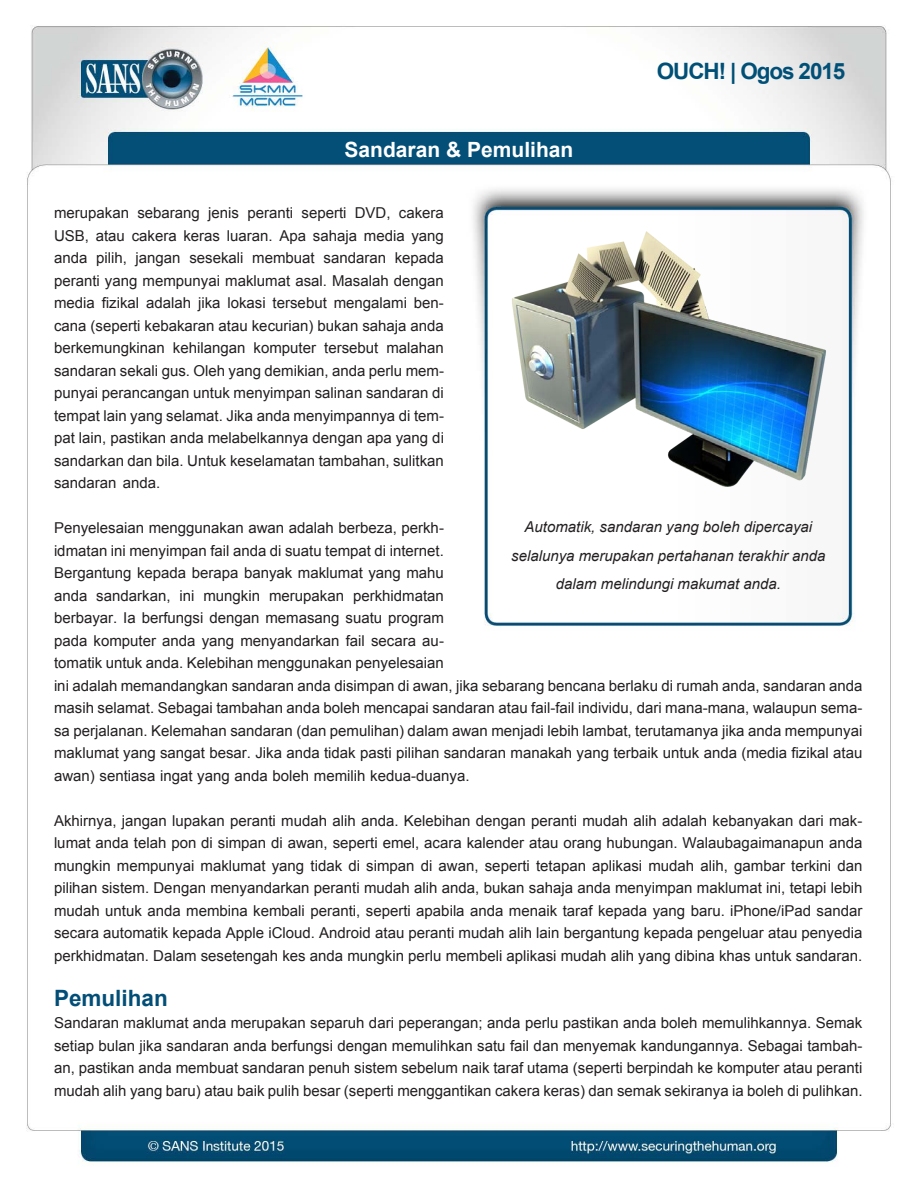
<style>
.page{position:relative;width:918px;height:1188px;background:#fff}
.page>*{position:absolute;margin:0;border:0;box-sizing:border-box;transform-origin:0 0}
.t1{font:700 22.5px "Arial";letter-spacing:-.05em;color:#004f77}
.MainText{font:700 22.5px "Arial";color:#024e77}
.t2{font:700 21px "Arial";color:#fff}
.MainText-2{font:15px/22.5px "Arial";color:#231f20}
.t3{font:italic 15px/28.5px "Arial";color:#231f20;text-align:center}
</style>
<div class="page">
<img style="left:26px;top:25px;width:865px;height:1139px">
<img style="left:499px;top:231px;width:340px;height:255px">
<h2 class="t2" style="left:345px;top:135px;width:230px">Sandaran &amp; Pemulihan</h2>
<p class="MainText-2" style="left:54px;top:202px;width:77px">merupakan</p>
<p class="MainText-2" style="left:137px;top:202px;width:64px">sebarang</p>
<p class="MainText-2" style="left:208px;top:202px;width:32px">jenis</p>
<p class="MainText-2" style="left:247px;top:202px;width:47px">peranti</p>
<p class="MainText-2" style="left:302px;top:202px;width:47px">seperti</p>
<p class="MainText-2" style="left:355px;top:202px;width:37px">DVD,</p>
<p class="MainText-2" style="left:399px;top:202px;width:47px">cakera</p>
<p class="MainText-2" style="left:54px;top:224px;width:37px">USB,</p>
<p class="MainText-2" style="left:96px;top:224px;width:126px">atau cakera keras</p>
<p class="MainText-2" style="left:227px;top:224px;width:47px">luaran.</p>
<p class="MainText-2" style="left:279px;top:224px;width:28px">Apa</p>
<p class="MainText-2" style="left:313px;top:224px;width:46px">sahaja</p>
<p class="MainText-2" style="left:364px;top:224px;width:42px">media</p>
<p class="MainText-2" style="left:411px;top:224px;width:34px">yang</p>
<p class="MainText-2" style="left:54px;top:247px;width:391px">anda<br>peranti yang mempunyai maklumat asal. Masalah dengan</p>
<p class="MainText-2" style="left:54px;top:314px;width:391px">cana (seperti kebakaran atau kecurian) bukan sahaja anda</p>
<p class="MainText-2" style="left:96px;top:247px;width:32px">pilih,</p>
<p class="MainText-2" style="left:136px;top:247px;width:47px">jangan</p>
<p class="MainText-2" style="left:189px;top:247px;width:56px">sesekali</p>
<p class="MainText-2" style="left:252px;top:247px;width:64px">membuat</p>
<p class="MainText-2" style="left:324px;top:247px;width:64px">sandaran</p>
<p class="MainText-2" style="left:395px;top:247px;width:51px">kepada</p>
<p class="MainText-2" style="left:102px;top:292px;width:39px">fizikal</p>
<p class="MainText-2" style="left:54px;top:292px;width:42px">media</p>
<p class="MainText-2" style="left:146px;top:292px;width:47px">adalah</p>
<p class="MainText-2" style="left:198px;top:292px;width:24px">jika</p>
<p class="MainText-2" style="left:227px;top:292px;width:40px">lokasi</p>
<p class="MainText-2" style="left:273px;top:292px;width:56px">tersebut</p>
<p class="MainText-2" style="left:334px;top:292px;width:75px">mengalami</p>
<p class="MainText-2" style="left:414px;top:292px;width:32px">ben-</p>
<p class="MainText-2" style="left:54px;top:337px;width:112px">berkemungkinan</p>
<p class="MainText-2" style="left:54px;top:382px;width:391px">punyai perancangan untuk menyimpan salinan sandaran di</p>
<p class="MainText-2" style="left:173px;top:337px;width:74px">kehilangan</p>
<p class="MainText-2" style="left:254px;top:337px;width:64px">komputer</p>
<p class="MainText-2" style="left:324px;top:337px;width:56px">tersebut</p>
<p class="MainText-2" style="left:386px;top:337px;width:59px">malahan</p>
<p class="MainText-2" style="left:54px;top:359px;width:391px">sandaran sekali gus. Oleh yang demikian, anda perlu mem-</p>
<p class="MainText-2" style="left:54px;top:404px;width:391px">tempat lain yang selamat. Jika anda menyimpannya di tem-</p>
<p class="MainText-2" style="left:54px;top:449px;width:391px">sandarkan dan bila. Untuk keselamatan tambahan, sulitkan sandaran anda.</p>
<p class="MainText-2" style="left:54px;top:427px;width:391px">pat lain, pastikan anda melabelkannya dengan apa yang di</p>
<h1 class="t1" style="left:657px;top:56px;width:190px">OUCH! | Ogos 2015</h1>
<p class="t3" style="left:511px;top:513px;width:316px">Automatik, sandaran yang boleh dipercayai selalunya merupakan pertahanan terakhir anda dalam melindungi makumat anda.</p>
<p class="MainText-2" style="left:54px;top:517px;width:391px">Penyelesaian menggunakan awan adalah berbeza, perkh-</p>
<p class="MainText-2" style="left:54px;top:562px;width:391px;text-align:right">Bergantung kepada berapa banyak maklumat yang mahu perkhidmatan</p>
<p class="MainText-2" style="left:54px;top:539px;width:391px">idmatan ini menyimpan fail anda di suatu tempat di internet.</p>
<p class="MainText-2" style="left:54px;top:584px;width:391px">anda<br>berbayar. Ia berfungsi dengan memasang suatu program</p>
<p class="MainText-2" style="left:54px;top:652px;width:391px">tomatik untuk anda. Kelebihan menggunakan penyelesaian</p>
<p class="MainText-2" style="left:96px;top:584px;width:76px">sandarkan,</p>
<p class="MainText-2" style="left:179px;top:584px;width:17px">ini</p>
<p class="MainText-2" style="left:203px;top:584px;width:58px">mungkin</p>
<p class="MainText-2" style="left:269px;top:584px;width:77px">merupakan</p>
<p class="MainText-2" style="left:54px;top:629px;width:391px">pada komputer anda yang menyandarkan fail secara au-</p>
<p class="MainText-2" style="left:54px;top:674px;width:810px">ini adalah memandangkan sandaran anda disimpan di awan, jika sebarang bencana berlaku di rumah anda, sandaran anda</p>
<p class="MainText-2" style="left:54px;top:719px;width:810px">sa perjalanan. Kelemahan sandaran (dan pemulihan) dalam awan menjadi lebih lambat, terutamanya jika anda mempunyai</p>
<p class="MainText-2" style="left:54px;top:697px;width:810px">masih selamat. Sebagai tambahan anda boleh mencapai sandaran atau fail-fail individu, dari mana-mana, walaupun sema-</p>
<p class="MainText-2" style="left:54px;top:742px;width:810px">maklumat yang sangat besar. Jika anda tidak pasti pilihan sandaran manakah yang terbaik untuk anda (media fizikal atau awan) sentiasa ingat yang anda boleh memilih kedua-duanya.</p>
<p class="MainText-2" style="left:54px;top:809px;width:810px">Akhirnya, jangan lupakan peranti mudah alih anda. Kelebihan dengan peranti mudah alih adalah kebanyakan dari mak-</p>
<p class="MainText-2" style="left:54px;top:854px;width:810px;text-align:justify">mungkin mempunyai maklumat yang tidak di simpan di awan, seperti tetapan aplikasi mudah alih, gambar terkini dan pilihan sistem. Dengan menyandarkan peranti mudah alih anda, bukan sahaja anda menyimpan maklumat ini, tetapi lebih mudah untuk anda membina kembali peranti, seperti apabila anda menaik taraf kepada yang baru. iPhone/iPad sandar secara automatik kepada Apple iCloud. Android atau peranti mudah alih lain bergantung kepada pengeluar atau penyedia perkhidmatan. Dalam sesetengah kes anda mungkin perlu membeli aplikasi mudah alih yang dibina khas untuk sandaran.</p>
<p class="MainText" style="left:54px;top:983px;width:115px">Pemulihan</p>
<p class="MainText-2" style="left:54px;top:1012px;width:810px">Sandaran maklumat anda merupakan separuh dari peperangan; anda perlu pastikan anda boleh memulihkannya. Semak</p>
<p class="MainText-2" style="left:54px;top:1057px;width:810px">an, pastikan anda membuat sandaran penuh sistem sebelum naik taraf utama (seperti berpindah ke komputer atau peranti</p>
<p class="MainText-2" style="left:54px;top:832px;width:810px">lumat anda telah pon di simpan di awan, seperti emel, acara kalender atau orang hubungan. Walaubagaimanapun anda</p>
<p class="MainText-2" style="left:54px;top:1034px;width:810px">setiap bulan jika sandaran anda berfungsi dengan memulihkan satu fail dan menyemak kandungannya. Sebagai tambah-</p>
<p class="MainText-2" style="left:54px;top:1079px;width:810px">mudah alih yang baru) atau baik pulih besar (seperti menggantikan cakera keras) dan semak sekiranya ia boleh di pulihkan.</p>
</div>
